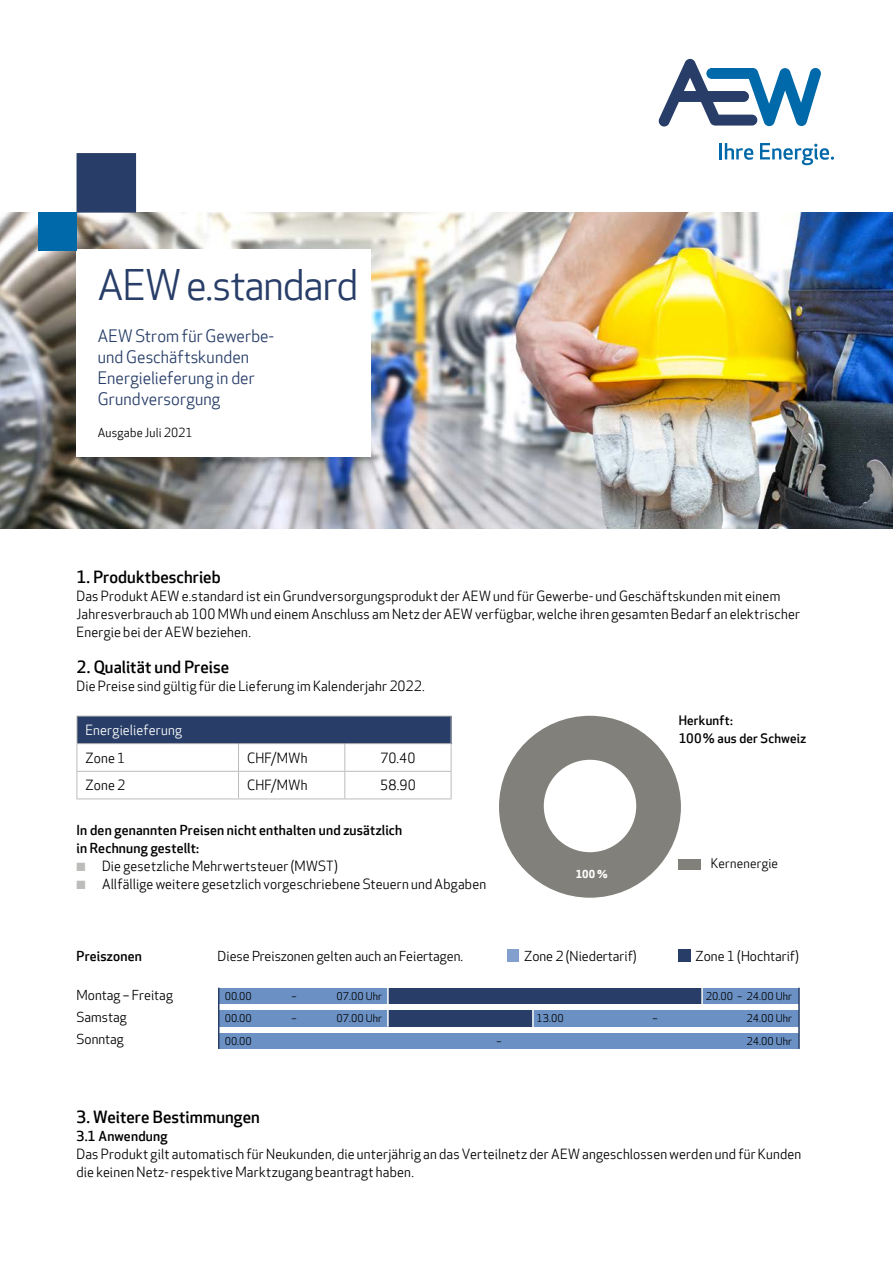
<style>
.page{position:relative;width:893px;height:1263px;background:#fff}
.page>*{position:absolute;margin:0;border:0;box-sizing:border-box;transform-origin:0 0}
.t1{font:40.5px "Apex New";letter-spacing:-.02em;color:#283e68}
.t2{font:16.5px/21px "Apex New";letter-spacing:.005em;color:#283e68}
.t3{font:500 16.5px "Apex New";letter-spacing:.005em;color:#000}
.t4{font:13.5px/18px "Apex New";letter-spacing:.015em;color:#000}
.t5{font:500 13.5px/18px "Apex New";letter-spacing:.015em;color:#000}
.t6{font:13.5px "Apex New";letter-spacing:.015em;color:#fff}
.t7{font:500 12.75px/18px "Apex New";letter-spacing:.02em;color:#000}
.t8{font:12.75px "Apex New";letter-spacing:.02em;color:#000}
.t9{font:12px "Apex New";letter-spacing:.015em;color:#000}
.t10{font:700 10.65px "Apex New";color:#fff}
.t11{font:10.5px "Apex New";color:#000}
.s1{color:#bcbcba}
</style>
<div class="page">
<img style="left:0;top:213px;width:893px;height:316px">
<div style="left:77px;top:250px;width:294px;height:207px;background:#fff"></div>
<div style="left:77px;top:153px;width:59px;height:60px;background:#283e68;border:2px solid #283e68"></div>
<div style="left:38px;top:213px;width:39px;height:38px;background:#0069a9"></div>
<div style="left:77px;top:716px;width:374px;height:28px;background:#283e68"></div>
<hr style="left:77px;top:798px;width:161px;height:1px;background:#bcbcba">
<hr style="left:238px;top:798px;width:107px;height:1px;background:#bcbcba">
<hr style="left:345px;top:798px;width:106px;height:1px;background:#bcbcba">
<hr style="left:77px;top:716px;width:161px;height:1px;background:#bcbcba">
<hr style="left:238px;top:716px;width:107px;height:1px;background:#bcbcba">
<hr style="left:345px;top:716px;width:106px;height:1px;background:#bcbcba">
<hr style="left:77px;top:743px;width:161px;height:1px;background:#bcbcba">
<svg style="left:77px;top:716px;width:1px;height:82px"></svg>
<hr style="left:238px;top:743px;width:107px;height:1px;background:#bcbcba">
<svg style="left:238px;top:744px;width:1px;height:54px"></svg>
<hr style="left:345px;top:743px;width:106px;height:1px;background:#bcbcba">
<svg style="left:344px;top:744px;width:1px;height:54px"></svg>
<svg style="left:451px;top:716px;width:1px;height:82px"></svg>
<hr style="left:77px;top:771px;width:161px;height:1px;background:#bcbcba">
<hr style="left:238px;top:771px;width:107px;height:1px;background:#bcbcba">
<hr style="left:345px;top:771px;width:106px;height:1px;background:#bcbcba">
<div style="left:702px;top:988px;width:97px;height:15px;background:#6b91c4"></div>
<div style="left:533px;top:1010px;width:266px;height:16px;background:#6b91c4"></div>
<div style="left:388px;top:988px;width:314px;height:15px;background:#283e68"></div>
<div style="left:388px;top:1010px;width:145px;height:16px;background:#283e68"></div>
<div style="left:219px;top:988px;width:169px;height:15px;background:#6b91c4"></div>
<div style="left:219px;top:1010px;width:169px;height:16px;background:#6b91c4"></div>
<div style="left:219px;top:1033px;width:580px;height:16px;background:#6b91c4"></div>
<hr style="left:387px;top:987px;width:2px;height:40px;background:#fff">
<svg style="left:532px;top:1010px;width:2px;height:17px"></svg>
<svg style="left:701px;top:988px;width:2px;height:16px"></svg>
<hr style="left:218px;top:988px;width:1px;height:61px;background:#283e68">
<hr style="left:798px;top:988px;width:2px;height:61px;background:#283e68">
<div style="left:678px;top:949px;width:12px;height:13px;background:#283e68"></div>
<div style="left:507px;top:949px;width:12px;height:13px;background:#829fcd"></div>
<div style="left:679px;top:859px;width:22px;height:10px;background:#81807a"></div>
<div style="left:499px;top:716px;width:182px;height:182px;background:#81807a;border-radius:91px"></div>
<div style="left:544px;top:760px;width:92px;height:92px;background:#fff;border-radius:50%"></div>
<hr style="left:719px;top:143px;width:3px;height:16px;background:#0069a9">
<svg style="left:725px;top:143px;width:28px;height:17px"></svg>
<svg style="left:760px;top:143px;width:74px;height:22px"></svg>
<svg style="left:659px;top:59px;width:162px;height:67px"></svg>
<h1 class="t1" style="left:98px;top:263px;width:262px">AEW e.standard</h1>
<p class="t2" style="left:98px;top:326px;width:178px">AEW Strom für Gewerbe&shy;und Geschäftskunden<br>Energielieferung in der<br>Grundversorgung</p>
<p class="t9" style="left:98px;top:426px;width:96px">Ausgabe Juli 2021</p>
<p class="t3" style="left:77px;top:567px;width:146px">1. Produktbeschrieb</p>
<p class="t4" style="left:77px;top:587px;width:725px">Das Produkt AEW e.standard ist ein Grundversorgungsprodukt der AEW und für Gewerbe- und Geschäftskunden mit einem<br>Jahresverbrauch ab 100 MWh und einem Anschluss am Netz der AEW verfügbar, welche ihren gesamten Bedarf an elektrischer<br>Energie bei der AEW beziehen.</p>
<p class="t3" style="left:77px;top:657px;width:154px">2. Qualität und Preise</p>
<p class="t4" style="left:77px;top:677px;width:350px">Die Preise sind gültig für die Lieferung im Kalenderjahr 2022.</p>
<p class="t6" style="left:85px;top:722px;width:98px">Energielieferung</p>
<p class="t4" style="left:85px;top:749px;width:42px">Zone 1</p>
<p class="t4" style="left:247px;top:749px;width:62px">CHF/MWh</p>
<p class="t4" style="left:380px;top:749px;width:36px">70.40</p>
<p class="t4" style="left:85px;top:777px;width:42px">Zone 2</p>
<p class="t4" style="left:247px;top:777px;width:62px">CHF/MWh</p>
<p class="t4" style="left:380px;top:777px;width:37px">58.90</p>
<p class="t5" style="left:77px;top:821px;width:327px">In den genannten Preisen nicht enthalten und zusätzlich in Rechnung gestellt:</p>
<p class="t4" style="left:77px;top:857px;width:263px"><span class="s1">■</span> Die gesetzliche Mehrwertsteuer (MWST)</p>
<p class="t4" style="left:77px;top:875px;width:411px"><span class="s1">■</span> Allfällige weitere gesetzlich vorgeschriebene Steuern und Abgaben</p>
<p class="t7" style="left:679px;top:712px;width:129px">Herkunft:<br>100 % aus der Schweiz</p>
<p class="t8" style="left:711px;top:856px;width:69px">Kernenergie</p>
<p class="t10" style="left:576px;top:868px;width:34px">100 %</p>
<p class="t5" style="left:77px;top:947px;width:67px">Preiszonen</p>
<p class="t4" style="left:218px;top:948px;width:247px">Diese Preiszonen gelten auch an Feiertagen.</p>
<p class="t4" style="left:524px;top:948px;width:114px">Zone 2 (Niedertarif)</p>
<p class="t4" style="left:695px;top:948px;width:105px">Zone 1 (Hochtarif)</p>
<p class="t4" style="left:77px;top:987px;width:98px">Montag – Freitag</p>
<p class="t4" style="left:77px;top:1007px;width:52px;line-height:22.2px">Samstag<br>Sonntag</p>
<p class="t11" style="left:225px;top:990px;width:29px">00.00</p>
<p class="t11" style="left:291px;top:990px;width:7px">–</p>
<p class="t11" style="left:336px;top:990px;width:47px">07.00 Uhr</p>
<p class="t11" style="left:706px;top:990px;width:88px">20.00 – 24.00 Uhr</p>
<p class="t11" style="left:225px;top:1035px;width:29px">00.00</p>
<p class="t11" style="left:496px;top:1035px;width:7px">–</p>
<p class="t11" style="left:747px;top:1035px;width:47px">24.00 Uhr</p>
<p class="t11" style="left:225px;top:1013px;width:29px">00.00</p>
<p class="t11" style="left:291px;top:1013px;width:7px">–</p>
<p class="t11" style="left:336px;top:1013px;width:47px">07.00 Uhr</p>
<p class="t11" style="left:536px;top:1013px;width:29px">13.00</p>
<p class="t11" style="left:652px;top:1013px;width:7px">–</p>
<p class="t11" style="left:747px;top:1013px;width:47px">24.00 Uhr</p>
<p class="t3" style="left:77px;top:1107px;width:185px">3. Weitere Bestimmungen</p>
<p class="t5" style="left:77px;top:1127px;width:93px">3.1 Anwendung</p>
<p class="t4" style="left:77px;top:1145px;width:726px">Das Produkt gilt automatisch für Neukunden, die unterjährig an das Verteilnetz der AEW angeschlossen werden und für Kunden die keinen Netz- respektive Marktzugang beantragt haben.</p>
</div>
